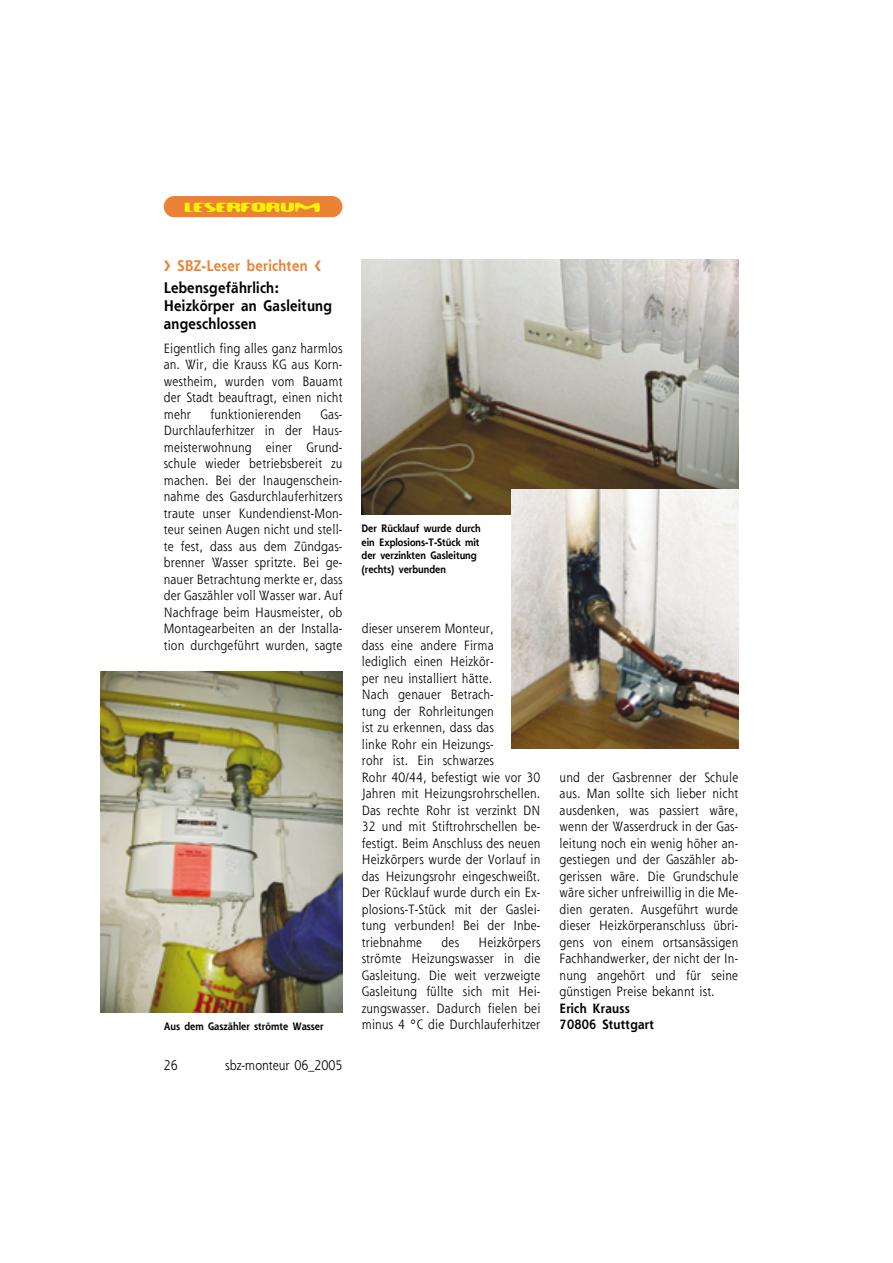
<style>
.page{position:relative;width:893px;height:1263px;background:#fff}
.page>*{position:absolute;margin:0;border:0;box-sizing:border-box;transform-origin:0 0}
.t1{font:19.5px "Dioptrin";letter-spacing:-.02em;color:#f8f400;scale:.88 1}
.t2{font:700 15px/18px "Shannon";letter-spacing:.02em;color:#000;scale:.9 1}
.t3{font:700 15px "Shannon";letter-spacing:.02em;color:#ec8236;scale:.9 1}
.t4{font:13.5px "Shannon";color:#000;scale:.9 1}
.t5{font:13.2px/16.5px "Shannon";letter-spacing:.015em;color:#000;text-align:justify;scale:.9 1}
.t6{font:700 13.2px/16.5px "Shannon";letter-spacing:.02em;color:#000;scale:.9 1}
.t7{font:700 10.5px/13.5px "Shannon";color:#000;scale:.9 1}
</style>
<div class="page">
<div style="left:164px;top:196px;width:178px;height:21px;background:#ec8236;border-radius:11px"></div>
<img style="left:361px;top:260px;width:377px;height:255px">
<img style="left:511px;top:489px;width:227px;height:260px">
<img style="left:100px;top:672px;width:242px;height:341px">
<h1 class="t1" style="left:185px;top:193px;width:157px">LESERFORUM</h1>
<p class="t3" style="left:177px;top:260px;width:146px">SBZ-Leser berichten</p>
<p class="t2" style="left:164px;top:280px;width:188px">Lebensgefährlich:<br>Heizkörper an Gasleitung angeschlossen</p>
<p class="t5" style="left:164px;top:341px;width:200px">Eigentlich fing alles ganz harmlos an. Wir, die Krauss KG aus Korn&shy;westheim, wurden vom Bauamt der Stadt beauftragt, einen nicht mehr</p>
<p class="t5" style="left:211px;top:407px;width:102px">funktionierenden</p>
<p class="t5" style="left:164px;top:407px;width:200px;text-indent:157px">Gas-Durchlauferhitzer in der Haus&shy;meisterwohnung einer Grund&shy;schule wieder betriebsbereit zu machen. Bei der Inaugenschein&shy;nahme des Gasdurchlauferhitzers traute unser Kundendienst-Mon&shy;teur seinen Augen nicht und stell&shy;te fest, dass aus dem Zündgas&shy;brenner Wasser spritzte. Bei ge&shy;nauer Betrachtung merkte er, dass der Gaszähler voll Wasser war. Auf Nachfrage beim Hausmeister, ob Montagearbeiten an der Installa&shy;tion durchgeführt wurden, sagte</p>
<p class="t7" style="left:164px;top:1020px;width:179px">Aus dem Gaszähler strömte Wasser</p>
<p class="t4" style="left:164px;top:1059px;width:17px">26</p>
<p class="t4" style="left:225px;top:1059px;width:132px">sbz-monteur 06_2005</p>
<p class="t7" style="left:361px;top:523px;width:134px">Der Rücklauf wurde durch ein Explosions-T-Stück mit der verzinkten Gasleitung (rechts) verbunden</p>
<p class="t5" style="left:362px;top:621px;width:200px;text-align:left">dieser unserem Monteur,<br>dass eine andere Firma lediglich einen Heizkör-<br>per neu installiert hätte.<br>Nach genauer Betrach-<br>tung der Rohrleitungen<br>ist zu erkennen, dass das<br>linke Rohr ein Heizungs-<br>rohr ist. Ein schwarzes<br>Rohr 40/44, befestigt wie vor 30<br>Jahren mit Heizungsrohrschellen.<br>Das rechte Rohr ist verzinkt DN<br>32 und mit Stiftrohrschellen be&shy;festigt. Beim Anschluss des neuen<br>Heizkörpers wurde der Vorlauf in das Heizungsrohr eingeschweißt.<br>Der Rücklauf wurde durch ein Ex&shy;plosions-T-Stück mit der Gaslei&shy;tung verbunden! Bei der Inbe&shy;triebnahme</p>
<p class="t5" style="left:362px;top:935px;width:200px;text-indent:117px">Heizkörpers strömte Heizungswasser in die Gasleitung. Die weit verzweigte Gasleitung füllte sich mit Hei&shy;zungswasser. Dadurch fielen bei minus 4 °C die Durchlauferhitzer</p>
<p class="t5" style="left:441px;top:935px;width:21px">des</p>
<p class="t5" style="left:559px;top:770px;width:200px">und der Gasbrenner der Schule aus. Man sollte sich lieber nicht ausdenken, was passiert wäre, wenn der Wasserdruck in der Gas&shy;leitung noch ein wenig höher an&shy;gestiegen und der Gaszähler ab&shy;gerissen wäre. Die Grundschule wäre sicher unfreiwillig in die Me&shy;dien geraten. Ausgeführt wurde dieser Heizkörperanschluss übri&shy;gens von einem ortsansässigen Fachhandwerker, der nicht der In&shy;nung angehört und für seine günstigen Preise bekannt ist.</p>
<p class="t6" style="left:559px;top:1001px;width:106px">Erich Krauss<br>70806 Stuttgart</p>
</div>
